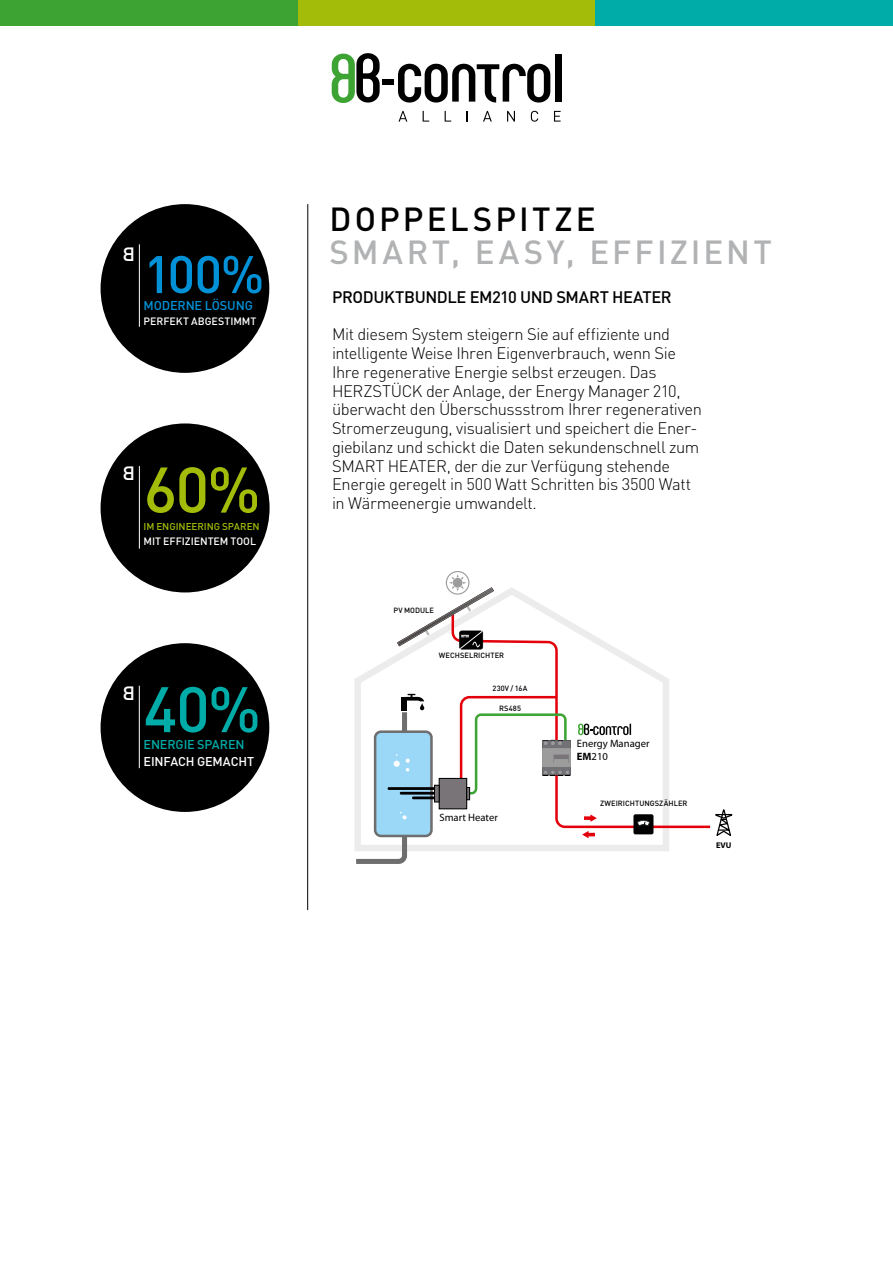
<style>
.page{position:relative;width:893px;height:1263px;background:#fff}
.page>*{position:absolute;margin:0;border:0;box-sizing:border-box;transform-origin:0 0}
.t1{font:500 63.3px "DIN";color:#a2bc09}
.t2{font:500 63.3px "DIN";color:#00aca8}
.t3{font:500 52.05px "DIN";color:#0091d7}
.t4{font:500 33px "DIN";letter-spacing:.095em;color:#b1b2b3}
.t5{font:500 33px "DIN";letter-spacing:.095em;color:#000}
.t6{font:300 16.5px/18.8px "DIN";letter-spacing:-.025em;color:#000}
.t7{font:500 16.5px "DIN";letter-spacing:-.025em;color:#000}
.t8{font:500 12.6px "DIN";letter-spacing:-.015em;color:#fff}
.t9{font:500 12.6px "DIN";letter-spacing:-.01em;color:#0091d7}
.t10{font:500 12.6px "DIN";letter-spacing:-.015em;color:#00aca8}
.t11{font:10.65px/12.8px "Myriad Pro";color:#000}
.t12{font:500 10.5px "DIN";color:#fff}
.t13{font:500 9.9px "DIN";letter-spacing:-.005em;color:#a2bc09}
.t14{font:700 8.25px "Myriad Pro";color:#000}
.t15{font:500 7.5px "DIN";letter-spacing:.01em;color:#000}
.t16{font:700 5.85px "Myriad Pro";color:#000}
.s1{font-weight:700}
</style>
<div class="page">
<hr style="left:307px;top:204px;width:1px;height:706px;background:#000">
<div style="left:101px;top:423px;width:169px;height:169px;background:#000;border-radius:50%"></div>
<hr style="left:139px;top:466px;width:1px;height:83px;background:#fff">
<div style="left:0;top:0;width:298px;height:26px;background:#3da434"></div>
<div style="left:298px;top:0;width:297px;height:26px;background:#a2bc09"></div>
<div style="left:595px;top:0;width:298px;height:26px;background:#00aca8"></div>
<div style="left:382px;top:79px;width:12px;height:6px;background:#000"></div>
<svg style="left:398px;top:64px;width:152px;height:39px"></svg>
<div style="left:555px;top:54px;width:6px;height:48px;background:#000"></div>
<svg style="left:332px;top:53px;width:48px;height:50px"></svg>
<svg style="left:399px;top:111px;width:8px;height:11px"></svg>
<svg style="left:423px;top:111px;width:6px;height:11px"></svg>
<svg style="left:445px;top:111px;width:6px;height:11px"></svg>
<svg style="left:483px;top:111px;width:9px;height:11px"></svg>
<svg style="left:507px;top:111px;width:8px;height:11px"></svg>
<svg style="left:531px;top:111px;width:7px;height:11px"></svg>
<svg style="left:554px;top:111px;width:7px;height:11px"></svg>
<svg style="left:354px;top:587px;width:315px;height:264px"></svg>
<div style="left:375px;top:732px;width:56px;height:104px;background:#9bd7f7;border-radius:6px"></div>
<div style="left:374px;top:730px;width:59px;height:107px;border:3px solid #6e6e6e;border-radius:6px"></div>
<svg style="left:451px;top:613px;width:259px;height:215px"></svg>
<svg style="left:578px;top:724px;width:53px;height:11px"></svg>
<svg style="left:584px;top:814px;width:13px;height:8px"></svg>
<svg style="left:582px;top:831px;width:13px;height:7px"></svg>
<svg style="left:715px;top:809px;width:18px;height:27px"></svg>
<svg style="left:634px;top:814px;width:19px;height:20px"></svg>
<svg style="left:397px;top:571px;width:97px;height:78px"></svg>
<svg style="left:354px;top:694px;width:71px;height:170px"></svg>
<div style="left:402px;top:697px;width:5px;height:13px;background:#020203"></div>
<hr style="left:388px;top:787px;width:51px;height:3px;background:#000">
<hr style="left:400px;top:792px;width:39px;height:2px;background:#000">
<hr style="left:412px;top:796px;width:27px;height:3px;background:#000">
<div style="left:439px;top:778px;width:28px;height:31px;background:#787478"></div>
<div style="left:439px;top:778px;width:28px;height:31px;border:1px solid #000"></div>
<svg style="left:459px;top:695px;width:112px;height:105px"></svg>
<div style="left:466px;top:787px;width:4px;height:13px;border:1px solid #000"></div>
<div style="left:434px;top:785px;width:5px;height:17px;background:#787478"></div>
<div style="left:434px;top:785px;width:5px;height:17px;border:1px solid #000"></div>
<div style="left:476px;top:684px;width:68px;height:11px;background:#fff"></div>
<div style="left:428px;top:652px;width:87px;height:11px;background:#fff"></div>
<div style="left:483px;top:704px;width:54px;height:8px;background:#fff"></div>
<div style="left:101px;top:204px;width:168px;height:169px;background:#000;border-radius:50%"></div>
<hr style="left:139px;top:244px;width:1px;height:83px;background:#fff">
<div style="left:101px;top:643px;width:168px;height:169px;background:#000;border-radius:50%"></div>
<hr style="left:139px;top:686px;width:1px;height:82px;background:#fff">
<h2 class="t3" style="left:144px;top:241px;width:122px">100%</h2>
<p class="t9" style="left:144px;top:297px;width:111px">MODERNE LÖSUNG</p>
<p class="t12" style="left:144px;top:315px;width:114px">PERFEKT ABGESTIMMT</p>
<h1 class="t1" style="left:144px;top:449px;width:119px">60%</h1>
<p class="t13" style="left:144px;top:520px;width:118px">IM ENGINEERING SPAREN</p>
<p class="t12" style="left:144px;top:534px;width:114px">MIT EFFIZIENTEM TOOL</p>
<h1 class="t2" style="left:144px;top:669px;width:119px">40%</h1>
<p class="t10" style="left:144px;top:736px;width:103px">ENERGIE SPAREN</p>
<p class="t8" style="left:144px;top:753px;width:112px">EINFACH GEMACHT</p>
<h3 class="t5" style="left:330px;top:198px;width:268px">DOPPELSPITZE</h3>
<h3 class="t4" style="left:330px;top:231px;width:444px">SMART, EASY, EFFIZIENT</h3>
<p class="t7" style="left:332px;top:286px;width:341px">PRODUKTBUNDLE EM210 UND SMART HEATER</p>
<p class="t6" style="left:332px;top:325px;width:371px">Mit diesem System steigern Sie auf effiziente und intelligente Weise Ihren Eigenverbrauch, wenn Sie Ihre regenerative Energie selbst erzeugen. Das HERZSTÜCK der Anlage, der Energy Manager 210, überwacht den Überschussstrom Ihrer regenerativen Stromerzeugung, visualisiert und speichert die Ener&shy;giebilanz und schickt die Daten sekundenschnell zum SMART HEATER, der die zur Verfügung stehende Energie geregelt in 500 Watt Schritten bis 3500 Watt</p>
<p class="t6" style="left:332px;top:493px;width:206px">in Wärmeenergie umwandelt.</p>
<p class="t15" style="left:393px;top:606px;width:42px">PV MODULE</p>
<p class="t15" style="left:439px;top:650px;width:67px">WECHSELRICHTER</p>
<p class="t16" style="left:446px;top:652px;width:50px">WECHSELRICHTER</p>
<p class="t15" style="left:493px;top:683px;width:36px">230V / 16A</p>
<p class="t16" style="left:489px;top:687px;width:32px">230 V / 16 A</p>
<p class="t15" style="left:499px;top:703px;width:23px">RS485</p>
<p class="t16" style="left:510px;top:705px;width:18px">RS485</p>
<p class="t11" style="left:439px;top:811px;width:60px">Smart Heater</p>
<p class="t11" style="left:577px;top:737px;width:74px">Energy Manager<br><span class="s1">EM</span>210</p>
<p class="t15" style="left:600px;top:799px;width:89px">ZWEIRICHTUNGSZÄHLER</p>
<p class="t14" style="left:716px;top:840px;width:17px">EVU</p>
</div>
